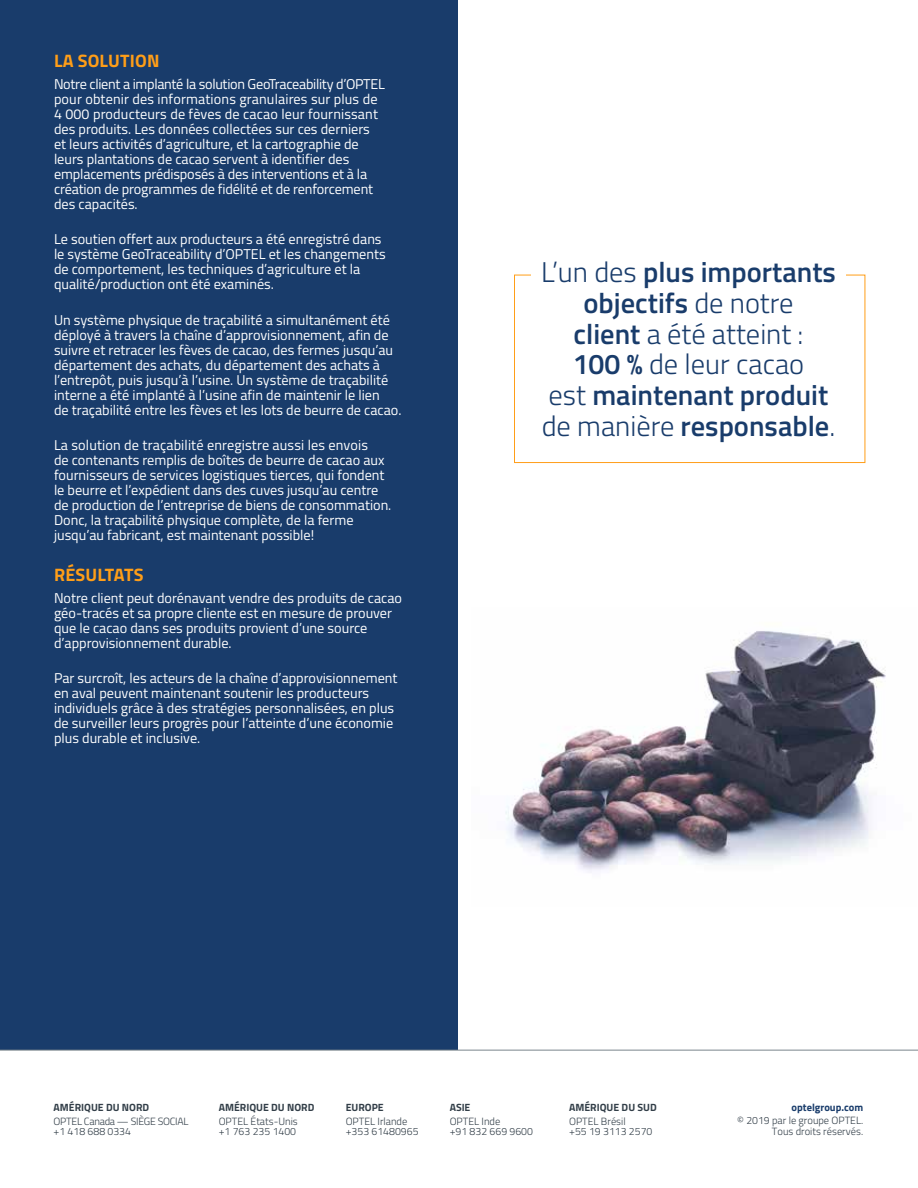
<style>
.page{position:relative;width:918px;height:1188px;background:#fff}
.page>*{position:absolute;margin:0;border:0;box-sizing:border-box;transform-origin:0 0}
.t1{font:600 28.5px/30.6px "Titillium";color:#193c6b;text-align:center}
.t2{font:700 18px "Titillium";letter-spacing:.01em;color:#ff9e18}
.t3{font:14.25px/15px "Titillium";color:#fff}
.t4{font:300 10.5px/10.5px "Titillium";color:#323e48}
.t5{font:700 10.5px "Titillium";color:#323e48}
.t6{font:300 10.5px/10.5px "Titillium";letter-spacing:-.025em;color:#323e48}
.t7{font:700 10.5px "Titillium";color:#193c6b}
.s1{font-weight:300}
</style>
<div class="page">
<div style="left:0;top:0;width:457px;height:1050px;background:#193c6b"></div>
<hr style="left:0;top:1050px;width:918px;height:1px;background:#7b868c">
<div style="left:514px;top:275px;width:351px;height:188px;border:1px solid #ff9e18"></div>
<div style="left:531px;top:267px;width:315px;height:19px;background:#fff"></div>
<img style="left:505px;top:631px;width:381px;height:242px">
<p class="t2" style="left:54px;top:47px;width:107px">LA SOLUTION</p>
<p class="t3" style="left:54px;top:76px;width:332px">Notre client a implanté la solution GeoTraceability d’OPTEL pour obtenir des informations granulaires sur plus de 4 000 producteurs de fèves de cacao leur fournissant des produits. Les données collectées sur ces derniers et leurs activités d’agriculture, et la cartographie de leurs plantations de cacao servent à identifier des emplacements prédisposés à des interventions et à la création de programmes de fidélité et de renforcement des capacités.</p>
<p class="t3" style="left:54px;top:231px;width:333px">Le soutien offert aux producteurs a été enregistré dans le système GeoTraceability d’OPTEL et les changements de comportement, les techniques d’agriculture et la qualité/production ont été examinés.</p>
<p class="t3" style="left:54px;top:311px;width:349px">Un système physique de traçabilité a simultanément été déployé à travers la chaîne d’approvisionnement, afin de suivre et retracer les fèves de cacao, des fermes jusqu’au département des achats, du département des achats à l’entrepôt, puis jusqu’à l’usine. Un système de traçabilité interne a été implanté à l’usine afin de maintenir le lien<br>de traçabilité entre les fèves et les lots de beurre de cacao.</p>
<p class="t3" style="left:54px;top:437px;width:339px">La solution de traçabilité enregistre aussi les envois<br>de contenants remplis de boîtes de beurre de cacao aux fournisseurs de services logistiques tierces, qui fondent le beurre et l’expédient dans des cuves jusqu’au centre de production de l’entreprise de biens de consommation.<br>Donc, la traçabilité physique complète, de la ferme jusqu’au fabricant, est maintenant possible!</p>
<p class="t2" style="left:54px;top:561px;width:91px">RÉSULTATS</p>
<p class="t3" style="left:54px;top:590px;width:350px">Notre client peut dorénavant vendre des produits de cacao géo-tracés et sa propre cliente est en mesure de prouver que le cacao dans ses produits provient d’une source d’approvisionnement durable.</p>
<p class="t3" style="left:54px;top:670px;width:345px">Par surcroît, les acteurs de la chaîne d’approvisionnement en aval peuvent maintenant soutenir les producteurs individuels grâce à des stratégies personnalisées, en plus de surveiller leurs progrès pour l’atteinte d’une économie plus durable et inclusive.</p>
<h1 class="t1" style="left:541px;top:256px;width:296px"><span class="s1">L’un des</span> plus importants objectifs <span class="s1">de notre<br></span>client <span class="s1">a été atteint :<br></span>100 % <span class="s1">de leur cacao<br>est</span> maintenant produit <span class="s1">de manière</span> responsable<span class="s1">.</span></h1>
<p class="t5" style="left:54px;top:1100px;width:97px">AMÉRIQUE DU NORD</p>
<p class="t6" style="left:54px;top:1115px;width:136px">OPTEL Canada — SIÈGE SOCIAL +1 418 688 0334</p>
<p class="t5" style="left:219px;top:1100px;width:97px">AMÉRIQUE DU NORD</p>
<p class="t4" style="left:219px;top:1115px;width:81px">OPTEL États-Unis +1 763 235 1400</p>
<p class="t5" style="left:346px;top:1100px;width:40px">EUROPE</p>
<p class="t4" style="left:346px;top:1115px;width:74px">OPTEL Irlande +353 61480965</p>
<p class="t5" style="left:450px;top:1100px;width:22px">ASIE</p>
<p class="t4" style="left:450px;top:1115px;width:85px">OPTEL Inde<br>+91 832 669 9600</p>
<p class="t5" style="left:569px;top:1100px;width:89px">AMÉRIQUE DU SUD</p>
<p class="t4" style="left:569px;top:1115px;width:85px">OPTEL Brésil<br>+55 19 3113 2570</p>
<p class="t7" style="left:792px;top:1100px;width:73px">optelgroup.com</p>
<p class="t4" style="left:737px;top:1115px;width:127px;text-align:right">© 2019 par le groupe OPTEL.<br>Tous droits réservés.</p>
</div>
